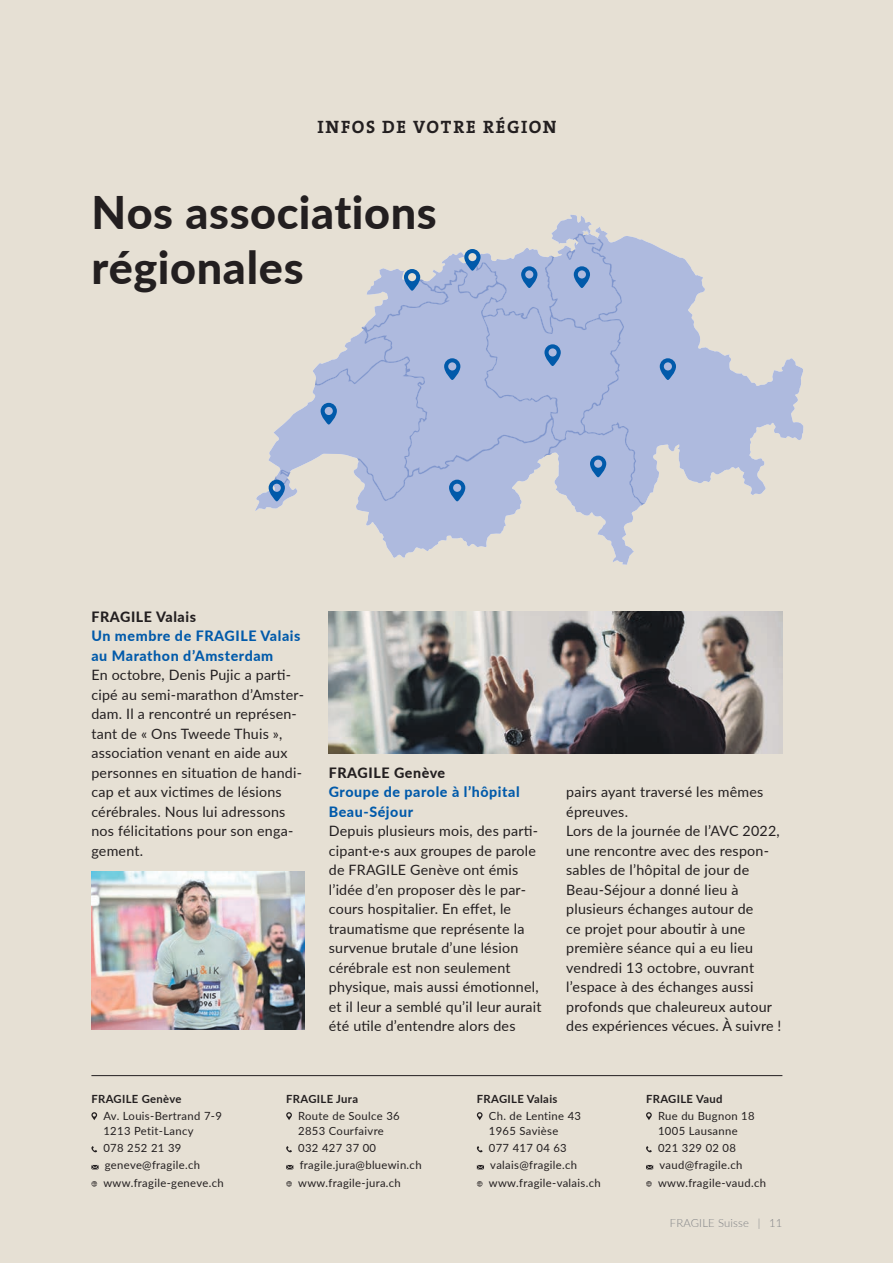
<style>
.page{position:relative;width:893px;height:1263px;background:#e6e0d4}
.page>*{position:absolute;margin:0;border:0;box-sizing:border-box;transform-origin:0 0}
.t1{font:800 45px/55.5px "Lato";letter-spacing:.015em;color:#231f20}
.t2{font:700 18px "The Serif";letter-spacing:.09em;color:#231f20}
.t3{font:14.25px/19.5px "Lato";letter-spacing:.015em;color:#231f20}
.t4{font:800 14.25px/19.5px "Lato";letter-spacing:.04em;color:#015aaa}
.t5{font:800 14.25px "Lato";letter-spacing:.04em;color:#231f20}
.t6{font:11.25px/17.1px "Lato";letter-spacing:.03em;color:#231f20}
.t7{font:700 11.25px "Lato";letter-spacing:.03em;color:#231f20}
.t8{font:300 11.25px "Lato";letter-spacing:.015em;color:#808285}
</style>
<div class="page">
<hr style="left:91px;top:1075px;width:691px;height:1px;background:#231f20">
<svg style="left:91px;top:1112px;width:6px;height:8px"></svg>
<svg style="left:91px;top:1146px;width:6px;height:6px"></svg>
<svg style="left:91px;top:1165px;width:8px;height:4px"></svg>
<svg style="left:91px;top:1181px;width:6px;height:5px"></svg>
<svg style="left:286px;top:1112px;width:6px;height:8px"></svg>
<svg style="left:286px;top:1146px;width:6px;height:6px"></svg>
<svg style="left:286px;top:1165px;width:7px;height:4px"></svg>
<svg style="left:286px;top:1181px;width:6px;height:5px"></svg>
<svg style="left:477px;top:1112px;width:6px;height:8px"></svg>
<svg style="left:477px;top:1146px;width:6px;height:6px"></svg>
<svg style="left:477px;top:1165px;width:7px;height:4px"></svg>
<svg style="left:477px;top:1181px;width:6px;height:5px"></svg>
<svg style="left:646px;top:1112px;width:6px;height:8px"></svg>
<svg style="left:646px;top:1146px;width:6px;height:6px"></svg>
<svg style="left:646px;top:1165px;width:7px;height:4px"></svg>
<svg style="left:646px;top:1181px;width:6px;height:5px"></svg>
<svg style="left:645px;top:241px;width:159px;height:262px"></svg>
<svg style="left:660px;top:358px;width:16px;height:22px"></svg>
<svg style="left:255px;top:215px;width:387px;height:350px"></svg>
<img style="left:91px;top:872px;width:213px;height:157px">
<img style="left:329px;top:611px;width:453px;height:142px">
<p class="t2" style="left:317px;top:112px;width:241px">INFOS DE VOTRE RÉGION</p>
<h1 class="t1" style="left:91px;top:183px;width:347px">Nos associations régionales</h1>
<p class="t5" style="left:91px;top:606px;width:106px">FRAGILE Valais</p>
<p class="t4" style="left:91px;top:626px;width:211px">Un membre de FRAGILE Valais au Marathon d’Amsterdam</p>
<p class="t3" style="left:91px;top:665px;width:214px">En octobre, Denis Pujic a parti&shy;cipé au semi-marathon d’Amster&shy;dam. Il a rencontré un représen&shy;tant de « Ons Tweede Thuis », association venant en aide aux personnes en situation de handi&shy;cap et aux victimes de lésions cérébrales. Nous lui adressons nos félicitations pour son enga&shy;gement.</p>
<p class="t5" style="left:329px;top:762px;width:118px">FRAGILE Genève</p>
<p class="t4" style="left:329px;top:782px;width:192px">Groupe de parole à l’hôpital<br>Beau-Séjour</p>
<p class="t3" style="left:329px;top:821px;width:214px">Depuis plusieurs mois, des parti&shy;cipant·e·s aux groupes de parole de FRAGILE Genève ont émis l’idée d’en proposer dès le par&shy;cours hospitalier. En effet, le traumatisme que représente la survenue brutale d’une lésion cérébrale est non seulement physique, mais aussi émotionnel, et il leur a semblé qu’il leur aurait été utile d’entendre alors des</p>
<p class="t3" style="left:566px;top:782px;width:217px">pairs ayant traversé les mêmes épreuves.<br>Lors de la journée de l’AVC 2022, une rencontre avec des respon&shy;sables de l’hôpital de jour de<br>Beau-Séjour a donné lieu à plusieurs échanges autour de<br>ce projet pour aboutir à une première séance qui a eu lieu vendredi 13 octobre, ouvrant l’espace à des échanges aussi profonds que chaleureux autour des expériences vécues. À suivre !</p>
<p class="t7" style="left:91px;top:1091px;width:92px">FRAGILE Genève</p>
<p class="t6" style="left:103px;top:1108px;width:120px;line-height:15px">Av. Louis-Bertrand 7-9<br>1213 Petit-Lancy</p>
<p class="t6" style="left:103px;top:1139px;width:122px">078 252 21 39 geneve@fragile.ch www.fragile-geneve.ch</p>
<p class="t7" style="left:286px;top:1091px;width:73px">FRAGILE Jura</p>
<p class="t6" style="left:298px;top:1108px;width:103px;line-height:15px">Route de Soulce 36<br>2853 Courfaivre</p>
<p class="t6" style="left:298px;top:1139px;width:125px">032 427 37 00 fragile.jura@bluewin.ch www.fragile-jura.ch</p>
<p class="t7" style="left:477px;top:1091px;width:82px">FRAGILE Valais</p>
<p class="t6" style="left:489px;top:1108px;width:94px;line-height:15px">Ch. de Lentine 43<br>1965 Savièse</p>
<p class="t6" style="left:489px;top:1139px;width:113px">077 417 04 63 valais@fragile.ch www.fragile-valais.ch</p>
<p class="t7" style="left:646px;top:1091px;width:78px">FRAGILE Vaud</p>
<p class="t6" style="left:658px;top:1108px;width:98px;line-height:15px">Rue du Bugnon 18<br>1005 Lausanne</p>
<p class="t6" style="left:658px;top:1139px;width:109px">021 329 02 08 vaud@fragile.ch www.fragile-vaud.ch</p>
<p class="t8" style="left:670px;top:1214px;width:114px">FRAGILE Suisse | 11</p>
</div>
